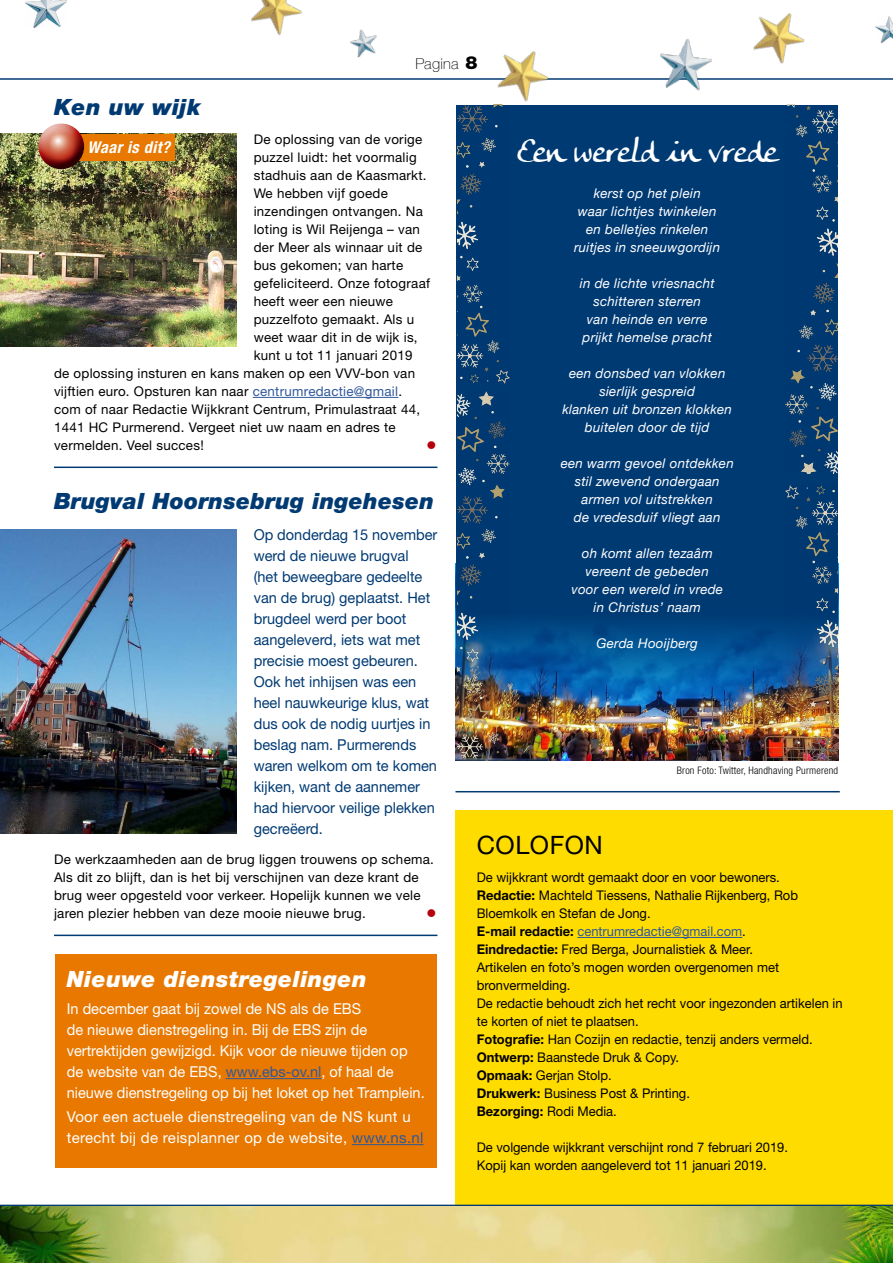
<style>
.page{position:relative;width:893px;height:1263px;background:#fff}
.page>*{position:absolute;margin:0;border:0;box-sizing:border-box;transform-origin:0 0}
.P__Tekst_plat{font:31.35px "Anke Calligraphic FG";letter-spacing:.02em;color:#fff}
.t1{font:25.35px "Helvetica Neue";letter-spacing:.02em;color:#000}
.H1__Kop{font:italic 900 22.5px "Helvetica Neue";letter-spacing:.01em;color:#003a73}
.H1__Kop-2{font:italic 900 22.5px "Helvetica Neue";letter-spacing:.02em;color:#fff}
._03_Subkopje{font:italic 700 condensed 16.35px "Helvetica Neue";letter-spacing:.03em;color:#fff}
.H__Introtekst{font:15px/21px "Helvetica Neue";color:#003a73}
.H__Introtekst-2{font:15px/21px "Helvetica Neue";color:#fff}
.H__Introtekst-3{font:15px/21px "Helvetica Neue";letter-spacing:.02em;color:#fff}
.t2{font:100 15px "Helvetica Neue";letter-spacing:.02em;color:#000}
.P__Tekst_plat-2{font:13.35px/18px "Helvetica Neue";letter-spacing:.02em;color:#000}
.P__Tekst_plat-3{font:13.35px/18px "Helvetica Neue";color:#000}
.P__Tekst_plat-4{font:italic 13.35px "Helvetica Neue";letter-spacing:.02em;color:#fff}
.t3{font:13.35px "Helvetica Neue";color:#30589b}
.t4{font:700 13.35px "Helvetica Neue";color:#000}
.P__Tekst_plat-5{font:13.35px "Wingdings";color:#b6000d}
.t5{font:300 condensed 10.35px "Helvetica Neue";letter-spacing:.02em;color:#000}
.s1{font-weight:900;font-size:18px}
.s2{color:#30589b}
.s3{font-weight:700}
.s4{font-weight:700;color:#000}
.s5{color:#000}
.s6{font-weight:400}
</style>
<div class="page">
<img style="left:455px;top:564px;width:331px;height:197px">
<svg style="left:456px;top:105px;width:382px;height:651px;background:#0b4073"></svg>
<div style="left:55px;top:955px;width:382px;height:213px;background:#e87800"></div>
<hr style="left:0;top:78px;width:893px;height:2px;background:#003a73">
<div style="left:455px;top:810px;width:438px;height:406px;background:#ffdc00"></div>
<hr style="left:577px;top:937px;width:165px;height:1px;background:#30589b">
<hr style="left:0;top:1205px;width:893px;height:1px;background:#003a73">
<hr style="left:455px;top:791px;width:385px;height:1px;background:#003a73">
<img style="left:0;top:134px;width:237px;height:213px">
<img style="left:0;top:529px;width:237px;height:304px">
<div style="left:55px;top:134px;width:119px;height:27px;background:#e87800"></div>
<div style="left:27px;top:112px;width:62px;height:52px;background:#fff;opacity:.75"></div>
<div style="left:33px;top:128px;width:62px;height:42px;background:#000;opacity:.75"></div>
<img style="left:350px;top:29px;width:27px;height:29px">
<img style="left:876px;top:16px;width:17px;height:27px">
<img style="left:26px;top:0;width:40px;height:27px">
<img style="left:656px;top:39px;width:58px;height:52px">
<img style="left:251px;top:0;width:51px;height:35px">
<img style="left:488px;top:51px;width:70px;height:57px">
<img style="left:753px;top:13px;width:52px;height:51px">
<img style="left:0;top:1206px;width:893px;height:57px">
<hr style="left:253px;top:397px;width:145px;height:1px;background:#30589b">
<hr style="left:54px;top:467px;width:383px;height:1px;background:#003a73">
<hr style="left:54px;top:935px;width:383px;height:1px;background:#003a73">
<hr style="left:226px;top:1078px;width:95px;height:1px;background:#30589b">
<hr style="left:352px;top:1144px;width:71px;height:1px;background:#30589b">
<img style="left:786px;top:105px;width:52px;height:369px">
<img style="left:786px;top:485px;width:52px;height:276px">
<img style="left:457px;top:392px;width:53px;height:369px">
<img style="left:457px;top:105px;width:53px;height:278px">
<h1 class="H1__Kop" style="left:54px;top:93px;width:148px">Ken uw wijk</h1>
<p class="t2" style="left:415px;top:52px;width:63px">Pagina <span class="s1">8</span></p>
<p class="P__Tekst_plat-2" style="left:254px;top:130px;width:170px">De oplossing van de vorige</p>
<p class="P__Tekst_plat-2" style="left:254px;top:148px;width:164px">puzzel luidt: het voormalig</p>
<p class="P__Tekst_plat-2" style="left:254px;top:166px;width:174px">stadhuis aan de Kaasmarkt.</p>
<p class="P__Tekst_plat-2" style="left:254px;top:184px;width:136px">We hebben vijf goede</p>
<p class="P__Tekst_plat-2" style="left:254px;top:202px;width:171px">inzendingen ontvangen. Na</p>
<p class="P__Tekst_plat-2" style="left:254px;top:220px;width:168px">loting is Wil Reijenga – van</p>
<p class="P__Tekst_plat-2" style="left:254px;top:238px;width:170px">der Meer als winnaar uit de</p>
<p class="P__Tekst_plat-2" style="left:254px;top:256px;width:151px">bus gekomen; van harte</p>
<p class="P__Tekst_plat-2" style="left:254px;top:274px;width:178px">gefeliciteerd. Onze fotograaf</p>
<p class="P__Tekst_plat-2" style="left:254px;top:292px;width:141px">heeft weer een nieuwe</p>
<p class="P__Tekst_plat-2" style="left:254px;top:310px;width:162px">puzzelfoto gemaakt. Als u</p>
<p class="P__Tekst_plat-2" style="left:254px;top:328px;width:165px">weet waar dit in de wijk is,</p>
<p class="P__Tekst_plat-2" style="left:254px;top:346px;width:160px">kunt u tot 11 januari 2019</p>
<p class="P__Tekst_plat-2" style="left:54px;top:364px;width:363px">de oplossing insturen en kans maken op een VVV-bon van</p>
<p class="P__Tekst_plat-2" style="left:54px;top:382px;width:350px">vijftien euro. Opsturen kan naar <span class="s2">centrumredactie@gmail</span>.</p>
<p class="P__Tekst_plat-2" style="left:54px;top:400px;width:368px">com of naar Redactie Wijkkrant Centrum, Primulastraat 44,</p>
<p class="P__Tekst_plat-2" style="left:54px;top:418px;width:343px">1441 HC Purmerend. Vergeet niet uw naam en adres te</p>
<p class="P__Tekst_plat-2" style="left:54px;top:436px;width:151px">vermelden. Veel succes!</p>
<p class="P__Tekst_plat-5" style="left:427px;top:438px;width:11px">●</p>
<h3 class="_03_Subkopje" style="left:88px;top:137px;width:84px">Waar is dit?</h3>
<h1 class="H1__Kop" style="left:54px;top:487px;width:382px">Brugval Hoornsebrug ingehesen</h1>
<p class="H__Introtekst" style="left:254px;top:524px;width:185px">Op donderdag 15 november werd de nieuwe brugval<br>(het beweegbare gedeelte van de brug) geplaatst. Het brugdeel werd per boot aangeleverd, iets wat met precisie moest gebeuren.<br>Ook het inhijsen was een heel nauwkeurige klus, wat dus ook de nodig uurtjes in beslag nam. Purmerends waren welkom om te komen kijken, want de aannemer had hiervoor veilige plekken gecreëerd.</p>
<p class="P__Tekst_plat-2" style="left:54px;top:850px;width:381px">De werkzaamheden aan de brug liggen trouwens op schema.<br>Als dit zo blijft, dan is het bij verschijnen van deze krant de brug weer opgesteld voor verkeer. Hopelijk kunnen we vele jaren plezier hebben van deze mooie nieuwe brug.</p>
<p class="P__Tekst_plat-5" style="left:427px;top:906px;width:11px">●</p>
<h1 class="H1__Kop-2" style="left:67px;top:965px;width:301px">Nieuwe dienstregelingen</h1>
<p class="H__Introtekst-2" style="left:67px;top:998px;width:359px">In december gaat bij zowel de NS als de EBS<br>de nieuwe dienstregeling in. Bij de EBS zijn de vertrektijden gewijzigd. Kijk voor de nieuwe tijden op de website van de EBS, <span class="s2">www.ebs-ov.nl</span>, of haal de nieuwe dienstregeling op bij het loket op het Tramplein.</p>
<p class="H__Introtekst-3" style="left:67px;top:1106px;width:358px">Voor een actuele dienstregeling van de NS kunt u terecht bij de reisplanner op de website, <span class="s2">www.ns.nl</span></p>
<p class="P__Tekst_plat" style="left:517px;top:133px;width:262px">Een wereld in vrede</p>
<p class="P__Tekst_plat-4" style="left:594px;top:184px;width:109px">kerst op het plein</p>
<p class="P__Tekst_plat-4" style="left:578px;top:202px;width:140px">waar lichtjes twinkelen</p>
<p class="P__Tekst_plat-4" style="left:586px;top:220px;width:124px">en belletjes rinkelen</p>
<p class="P__Tekst_plat-4" style="left:574px;top:238px;width:148px">ruitjes in sneeuwgordijn</p>
<p class="P__Tekst_plat-4" style="left:580px;top:274px;width:136px">in de lichte vriesnacht</p>
<p class="P__Tekst_plat-4" style="left:593px;top:292px;width:109px">schitteren sterren</p>
<p class="P__Tekst_plat-4" style="left:587px;top:310px;width:122px">van heinde en verre</p>
<p class="P__Tekst_plat-4" style="left:582px;top:328px;width:131px">prijkt hemelse pracht</p>
<p class="P__Tekst_plat-4" style="left:569px;top:364px;width:158px">een donsbed van vlokken</p>
<p class="P__Tekst_plat-4" style="left:599px;top:382px;width:97px">sierlijk gespreid</p>
<p class="P__Tekst_plat-4" style="left:562px;top:400px;width:171px">klanken uit bronzen klokken</p>
<p class="P__Tekst_plat-4" style="left:585px;top:418px;width:126px">buitelen door de tijd</p>
<p class="P__Tekst_plat-4" style="left:561px;top:454px;width:175px">een warm gevoel ontdekken</p>
<p class="P__Tekst_plat-4" style="left:575px;top:472px;width:146px">stil zwevend ondergaan</p>
<p class="P__Tekst_plat-4" style="left:582px;top:490px;width:133px">armen vol uitstrekken</p>
<p class="P__Tekst_plat-4" style="left:574px;top:508px;width:148px">de vredesduif vliegt aan</p>
<p class="P__Tekst_plat-4" style="left:582px;top:544px;width:132px">oh komt allen tezaâm</p>
<p class="P__Tekst_plat-4" style="left:586px;top:562px;width:125px">vereent de gebeden</p>
<p class="P__Tekst_plat-4" style="left:571px;top:580px;width:153px">voor een wereld in vrede</p>
<p class="P__Tekst_plat-4" style="left:593px;top:598px;width:109px">in Christus’ naam</p>
<p class="P__Tekst_plat-4" style="left:596px;top:634px;width:103px">Gerda Hooijberg</p>
<p class="t5" style="left:677px;top:764px;width:163px">Bron Foto: Twitter, Handhaving Purmerend</p>
<p class="t1" style="left:477px;top:830px;width:128px">COLOFON</p>
<p class="P__Tekst_plat-3" style="left:477px;top:868px;width:305px">De wijkkrant wordt gemaakt door en voor bewoners.</p>
<p class="P__Tekst_plat-3" style="left:477px;top:886px;width:323px"><span class="s3">Redactie:</span> Machteld Tiessens, Nathalie Rijkenberg, Rob<br>Bloemkolk en Stefan de Jong.</p>
<p class="t3" style="left:477px;top:923px;width:271px"><span class="s4">E-mail redactie:</span> centrumredactie@gmail.com<span class="s5">.</span></p>
<p class="P__Tekst_plat-3" style="left:477px;top:940px;width:278px"><span class="s3">Eindredactie:</span> Fred Berga, Journalistiek &amp; Meer.</p>
<p class="P__Tekst_plat-3" style="left:477px;top:958px;width:304px">Artikelen en foto’s mogen worden overgenomen met bronvermelding.</p>
<p class="P__Tekst_plat-3" style="left:477px;top:994px;width:367px">De redactie behoudt zich het recht voor ingezonden artikelen in te korten of niet te plaatsen.</p>
<p class="P__Tekst_plat-3" style="left:477px;top:1030px;width:337px"><span class="s3">Fotografie:</span> Han Cozijn en redactie, tenzij anders vermeld.</p>
<p class="P__Tekst_plat-3" style="left:477px;top:1048px;width:204px"><span class="s3">Ontwerp:</span> Baanstede Druk &amp; Copy.</p>
<p class="P__Tekst_plat-3" style="left:477px;top:1066px;width:136px"><span class="s3">Opmaak:</span> Gerjan Stolp.</p>
<p class="P__Tekst_plat-3" style="left:477px;top:1084px;width:215px"><span class="s3">Drukwerk:</span> Business Post &amp; Printing.</p>
<p class="t4" style="left:477px;top:1103px;width:142px">Bezorging: <span class="s6">Rodi Media.</span></p>
<p class="P__Tekst_plat-3" style="left:477px;top:1138px;width:313px">De volgende wijkkrant verschijnt rond 7 februari 2019.</p>
<p class="P__Tekst_plat-3" style="left:477px;top:1156px;width:292px">Kopij kan worden aangeleverd tot 11 januari 2019.</p>
</div>
